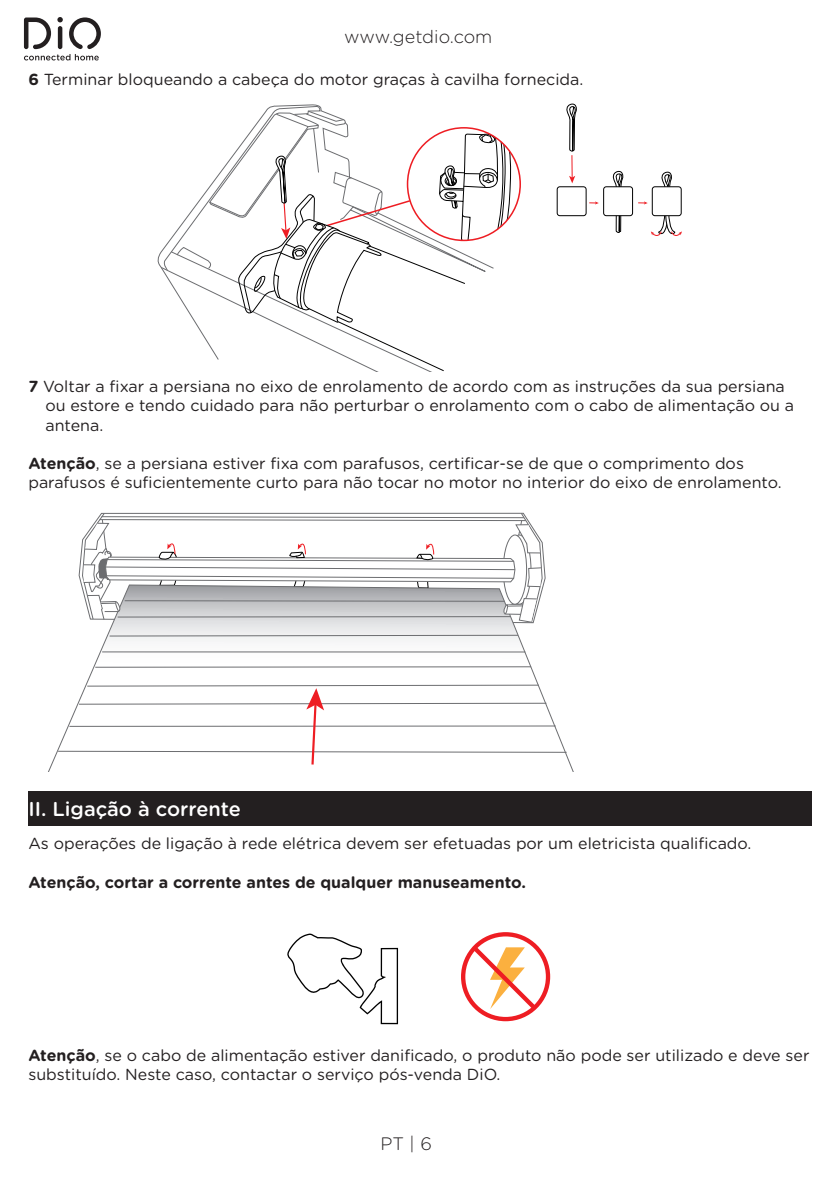
<style>
.page{position:relative;width:840px;height:1191px;background:#fff}
.page>*{position:absolute;margin:0;border:0;box-sizing:border-box;transform-origin:0 0}
.t1{font:500 20px "Gotham Rounded";color:#fff}
.t2{font:300 18px "Gotham Rounded";color:#231f20}
.t3{font:16px/19.2px "Gotham Rounded";color:#231f20}
.t4{font:700 16px "Gotham Rounded";color:#231f20}
.s1{font-weight:700}
</style>
<div class="page">
<svg style="left:24px;top:17px;width:77px;height:43px"></svg>
<svg style="left:565px;top:103px;width:11px;height:114px"></svg>
<svg style="left:161px;top:106px;width:359px;height:265px"></svg>
<div style="left:406px;top:127px;width:114px;height:114px;border:2px solid #ee1d23;border-radius:50%"></div>
<div style="left:556px;top:186px;width:30px;height:30px;border:1px solid #000;border-radius:3px"></div>
<svg style="left:589px;top:201px;width:9px;height:3px"></svg>
<svg style="left:638px;top:201px;width:9px;height:3px"></svg>
<svg style="left:612px;top:170px;width:11px;height:63px"></svg>
<div style="left:603px;top:187px;width:29px;height:29px;background:#fff;border-radius:3px"></div>
<div style="left:603px;top:186px;width:29px;height:30px;border:1px solid #000;border-radius:3px"></div>
<svg style="left:661px;top:171px;width:10px;height:15px"></svg>
<div style="left:651px;top:186px;width:30px;height:30px;border:1px solid #000;border-radius:3px"></div>
<svg style="left:650px;top:215px;width:31px;height:21px"></svg>
<svg style="left:48px;top:584px;width:526px;height:187px"></svg>
<svg style="left:109px;top:634px;width:409px;height:2px"></svg>
<hr style="left:102px;top:651px;width:423px;height:1px;background:#6c6d70">
<hr style="left:95px;top:666px;width:436px;height:1px;background:#6c6d70">
<svg style="left:82px;top:512px;width:460px;height:111px"></svg>
<svg style="left:57px;top:684px;width:510px;height:83px"></svg>
<div style="left:28px;top:791px;width:783px;height:34px;background:#231f20"></div>
<svg style="left:287px;top:933px;width:111px;height:91px"></svg>
<div style="left:460px;top:932px;width:90px;height:89px;border:4px solid #ee1d23;border-radius:50%"></div>
<svg style="left:467px;top:941px;width:74px;height:73px"></svg>
<p class="t2" style="left:344px;top:24px;width:150px">www.getdio.com</p>
<p class="t3" style="left:28px;top:69px;width:556px"><span class="s1">6</span> Terminar bloqueando a cabeça do motor graças à cavilha fornecida.</p>
<p class="t3" style="left:45px;top:376px;width:749px;text-indent:-17px"><span class="s1">7</span> Voltar a fixar a persiana no eixo de enrolamento de acordo com as instruções da sua persiana ou estore e tendo cuidado para não perturbar o enrolamento com o cabo de alimentação ou a antena.</p>
<p class="t3" style="left:28px;top:453px;width:754px"><span class="s1">Atenção</span>, se a persiana estiver fixa com parafusos, certificar-se de que o comprimento dos parafusos é suficientemente curto para não tocar no motor no interior do eixo de enrolamento.</p>
<p class="t1" style="left:28px;top:795px;width:214px">II. Ligação à corrente</p>
<p class="t3" style="left:28px;top:833px;width:724px">As operações de ligação à rede elétrica devem ser efetuadas por um eletricista qualificado.</p>
<p class="t4" style="left:28px;top:870px;width:499px">Atenção, cortar a corrente antes de qualquer manuseamento.</p>
<p class="t3" style="left:28px;top:1044px;width:782px"><span class="s1">Atenção</span>, se o cabo de alimentação estiver danificado, o produto não pode ser utilizado e deve ser substituído. Neste caso, contactar o serviço pós-venda DiO.</p>
<p class="t2" style="left:380px;top:1131px;width:53px">PT | 6</p>
</div>
